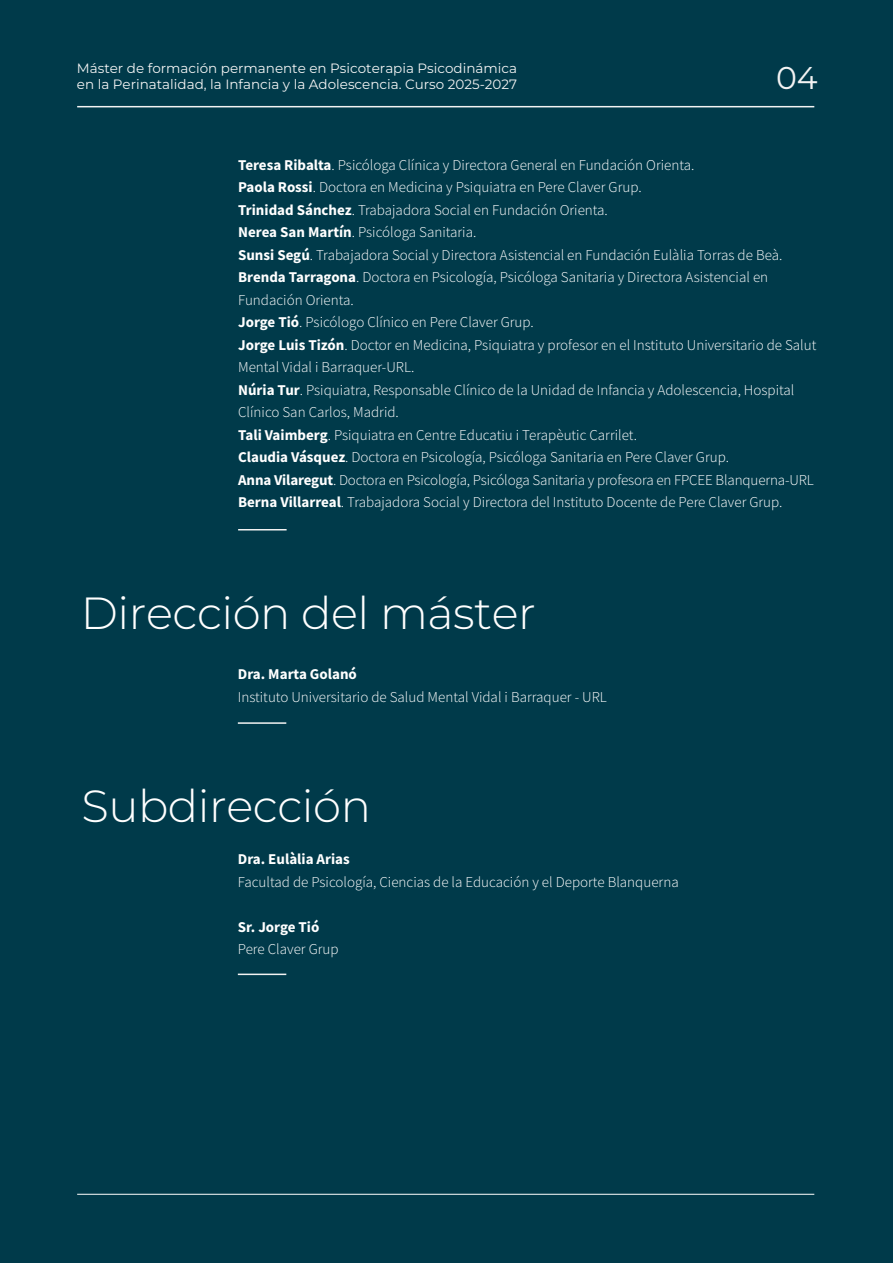
<style>
.page{position:relative;width:893px;height:1263px;background:#003a4a}
.page>*{position:absolute;margin:0;border:0;box-sizing:border-box;transform-origin:0 0}
.t1{font:100 45px "Montserrat";letter-spacing:-.01em;color:#fff}
.t2{font:100 31.5px "Montserrat";color:#f3f3f3}
.t3{font:300 15px/22.5px "Source Sans Pro";color:#fff}
.t4{font:700 15px "Source Sans Pro";color:#fff}
.t5{font:100 13.5px "Montserrat";color:#f3f3f3}
.s1{font-weight:700}
</style>
<div class="page">
<hr style="left:77px;top:106px;width:737px;height:1px;background:#f3f3f3">
<hr style="left:77px;top:1194px;width:737px;height:1px;background:#fff">
<hr style="left:238px;top:529px;width:49px;height:1px;background:#f3f3f3">
<hr style="left:238px;top:722px;width:48px;height:2px;background:#f3f3f3">
<hr style="left:238px;top:973px;width:48px;height:2px;background:#f3f3f3">
<p class="t5" style="left:77px;top:59px;width:442px">Máster de formación permanente en Psicoterapia Psicodinámica</p>
<p class="t5" style="left:77px;top:75px;width:442px">en la Perinatalidad, la Infancia y la Adolescencia. Curso 2025-2027</p>
<p class="t2" style="left:776px;top:56px;width:43px">04</p>
<p class="t3" style="left:238px;top:153px;width:458px"><span class="s1">Teresa Ribalta</span>. Psicóloga Clínica y Directora General en Fundación Orienta.</p>
<p class="t3" style="left:238px;top:176px;width:405px"><span class="s1">Paola Rossi</span>. Doctora en Medicina y Psiquiatra en Pere Claver Grup.</p>
<p class="t3" style="left:238px;top:198px;width:371px"><span class="s1">Trinidad Sánchez</span>. Trabajadora Social en Fundación Orienta.</p>
<p class="t3" style="left:238px;top:221px;width:240px"><span class="s1">Nerea San Martín</span>. Psicóloga Sanitaria.</p>
<p class="t3" style="left:238px;top:243px;width:546px"><span class="s1">Sunsi Segú</span>. Trabajadora Social y Directora Asistencial en Fundación Eulàlia Torras de Beà.</p>
<p class="t3" style="left:238px;top:266px;width:532px"><span class="s1">Brenda Tarragona</span>. Doctora en Psicología, Psicóloga Sanitaria y Directora Asistencial en</p>
<p class="t3" style="left:238px;top:288px;width:117px">Fundación Orienta.</p>
<p class="t3" style="left:238px;top:311px;width:297px"><span class="s1">Jorge Tió</span>. Psicólogo Clínico en Pere Claver Grup.</p>
<p class="t3" style="left:238px;top:333px;width:580px"><span class="s1">Jorge Luis Tizón</span>. Doctor en Medicina, Psiquiatra y profesor en el Instituto Universitario de Salut<br>Mental Vidal i Barraquer-URL.</p>
<p class="t3" style="left:238px;top:378px;width:558px"><span class="s1">Núria Tur</span>. Psiquiatra, Responsable Clínico de la Unidad de Infancia y Adolescencia, Hospital<br>Clínico San Carlos, Madrid.</p>
<p class="t3" style="left:238px;top:423px;width:400px"><span class="s1">Tali Vaimberg</span>. Psiquiatra en Centre Educatiu i Terapèutic Carrilet.</p>
<p class="t3" style="left:238px;top:446px;width:492px"><span class="s1">Claudia Vásquez</span>. Doctora en Psicología, Psicóloga Sanitaria en Pere Claver Grup.</p>
<p class="t3" style="left:238px;top:468px;width:577px"><span class="s1">Anna Vilaregut</span>. Doctora en Psicología, Psicóloga Sanitaria y profesora en FPCEE Blanquerna-URL</p>
<p class="t3" style="left:238px;top:491px;width:546px"><span class="s1">Berna Villarreal</span>. Trabajadora Social y Directora del Instituto Docente de Pere Claver Grup.</p>
<p class="t1" style="left:81px;top:583px;width:457px">Dirección del máster</p>
<p class="t4" style="left:238px;top:664px;width:121px">Dra. Marta Golanó</p>
<p class="t3" style="left:238px;top:686px;width:370px">Instituto Universitario de Salud Mental Vidal i Barraquer - URL</p>
<p class="t1" style="left:81px;top:776px;width:291px">Subdirección</p>
<p class="t3" style="left:238px;top:848px;width:442px"><span class="s1">Dra. Eulàlia Arias<br></span>Facultad de Psicología, Ciencias de la Educación y el Deporte Blanquerna</p>
<p class="t4" style="left:238px;top:917px;width:83px">Sr. Jorge Tió</p>
<p class="t3" style="left:238px;top:938px;width:102px">Pere Claver Grup</p>
</div>
